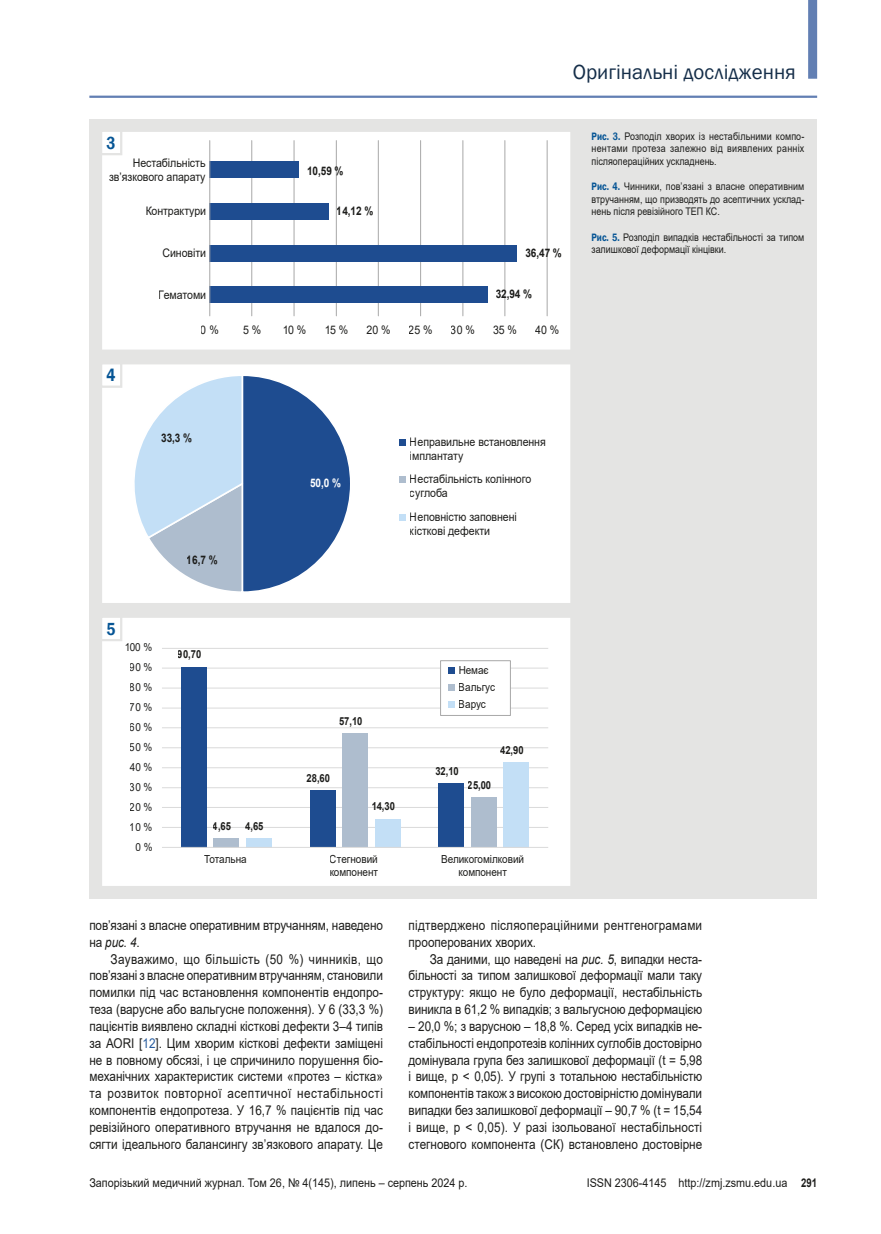
<style>
.page{position:relative;width:881px;height:1234px;background:#fff}
.page>*{position:absolute;margin:0;border:0;box-sizing:border-box;transform-origin:0 0}
.t1{font:21px "Franklin Gothic";color:#152e49}
.номер_рис{font:600 18px "Franklin Gothic";color:#065595;scale:.85 1}
.tecst{font:13.5px/16.8px "Arial";color:#1d1d1b;text-align:justify;scale:.87 1}
.tecst-2{font:13.5px/16.8px "Arial";letter-spacing:.02em;color:#1d1d1b;scale:.87 1}
.t2{font:12px "Arial";color:#1d1d1b;scale:.9 1}
.t3{font:11.7px/14.1px "Arial";letter-spacing:-.005em;color:#1d1d1b;scale:.9 1}
.t4{font:700 11.7px "Arial";letter-spacing:-.005em;color:#1d1d1b;scale:.85 1}
.t5{font:700 11.7px "Arial";color:#fff;scale:.85 1}
.t6{font:11.1px/13.4px "Arial";letter-spacing:-.005em;color:#1d1d1b;scale:.9 1}
.t7{font:700 11.1px "Arial";letter-spacing:-.005em;color:#1d1d1b;scale:.85 1}
.примечание{font:10.5px/12.6px "Arial";color:#1d1d1b;text-align:justify;scale:.85 1}
.s1{font-family:"Franklin Gothic";font-weight:600;font-size:10.95px;color:#065595}
.s2{font-style:italic}
.s3{color:#275b9c}
.s4{font-weight:700}
</style>
<div class="page">
<hr style="left:89px;top:96px;width:727px;height:2px;background:#627fb3">
<div style="left:89px;top:119px;width:727px;height:779px;background:#e4e4e3"></div>
<svg style="left:102px;top:132px;width:468px;height:218px;background:#dfe6ef"></svg>
<div style="left:102px;top:364px;width:468px;height:239px;background:#fff"></div>
<svg style="left:102px;top:618px;width:468px;height:268px;background:#ebeff4"></svg>
<svg style="left:102px;top:132px;width:21px;height:24px"></svg>
<svg style="left:102px;top:618px;width:21px;height:24px"></svg>
<svg style="left:102px;top:364px;width:250px;height:229px;background:#a3b9d5"></svg>
<div style="left:807px;top:0;width:9px;height:79px;background:#627fb3"></div>
<h1 class="t1" style="left:572px;top:59px;width:224px">Оригінальні дослідження</h1>
<p class="номер_рис" style="left:106px;top:132px;width:12px">3</p>
<p class="t3" style="left:109px;top:156px;width:109px;text-align:right">Нестабільність зв’язкового апарату</p>
<p class="t3" style="left:145px;top:203px;width:69px">Контрактури</p>
<p class="t3" style="left:162px;top:246px;width:50px">Синовіти</p>
<p class="t3" style="left:159px;top:288px;width:54px">Гематоми</p>
<p class="t4" style="left:307px;top:163px;width:44px">10,59 %</p>
<p class="t4" style="left:337px;top:202px;width:44px">14,12 %</p>
<p class="t4" style="left:525px;top:244px;width:44px">36,47 %</p>
<p class="t4" style="left:495px;top:286px;width:44px">32,94 %</p>
<p class="номер_рис" style="left:106px;top:364px;width:12px">4</p>
<p class="t3" style="left:201px;top:323px;width:22px">0 %</p>
<p class="t3" style="left:243px;top:323px;width:22px">5 %</p>
<p class="t3" style="left:282px;top:323px;width:28px">10 %</p>
<p class="t3" style="left:324px;top:323px;width:28px">15 %</p>
<p class="t3" style="left:366px;top:323px;width:28px">20 %</p>
<p class="t3" style="left:408px;top:323px;width:28px">25 %</p>
<p class="t3" style="left:450px;top:323px;width:28px">30 %</p>
<p class="t3" style="left:493px;top:323px;width:28px">35 %</p>
<p class="t3" style="left:535px;top:323px;width:28px">40 %</p>
<p class="примечание" style="left:591px;top:129px;width:252px"><span class="s1">Рис. 3.</span> Розподіл хворих із нестабільними компо&shy;нентами протеза залежно від виявлених ранніх післяопераційних ускладнень.</p>
<p class="примечание" style="left:591px;top:180px;width:252px"><span class="s1">Рис. 4.</span> Чинники, пов’язані з власне оперативним втручанням, що призводять до асептичних усклад&shy;нень після ревізійного ТЕП КС.</p>
<p class="примечание" style="left:591px;top:231px;width:252px"><span class="s1">Рис. 5.</span> Розподіл випадків нестабільності за типом залишкової деформації кінцівки.</p>
<p class="t4" style="left:161px;top:429px;width:38px">33,3 %</p>
<p class="t3" style="left:410px;top:434px;width:152px">Неправильне встановлення імплантату</p>
<p class="t3" style="left:410px;top:471px;width:136px">Нестабільність колінного суглоба</p>
<p class="t3" style="left:410px;top:509px;width:120px">Неповністю заповнені кісткові дефекти</p>
<p class="t5" style="left:310px;top:475px;width:38px">50,0 %</p>
<p class="t4" style="left:186px;top:551px;width:38px">16,7 %</p>
<p class="номер_рис" style="left:106px;top:617px;width:12px">5</p>
<p class="t6" style="left:124px;top:640px;width:33px">100 %</p>
<p class="t6" style="left:130px;top:660px;width:27px">90 %</p>
<p class="t6" style="left:130px;top:680px;width:27px">80 %</p>
<p class="t6" style="left:130px;top:700px;width:27px">70 %</p>
<p class="t6" style="left:130px;top:720px;width:27px">60 %</p>
<p class="t6" style="left:130px;top:740px;width:27px">50 %</p>
<p class="t6" style="left:130px;top:760px;width:27px">40 %</p>
<p class="t6" style="left:130px;top:780px;width:27px">30 %</p>
<p class="t6" style="left:130px;top:799px;width:27px">20 %</p>
<p class="t6" style="left:130px;top:819px;width:27px">10 %</p>
<p class="t6" style="left:135px;top:839px;width:20px">0 %</p>
<p class="t7" style="left:178px;top:646px;width:29px">90,70</p>
<p class="t7" style="left:213px;top:817px;width:23px">4,65</p>
<p class="t7" style="left:245px;top:817px;width:23px">4,65</p>
<p class="t7" style="left:339px;top:713px;width:29px">57,10</p>
<p class="t7" style="left:306px;top:770px;width:29px">28,60</p>
<p class="t7" style="left:371px;top:798px;width:29px">14,30</p>
<p class="t6" style="left:458px;top:661px;width:42px;line-height:16.8px">Немає<br>Вальгус<br>Варус</p>
<p class="t7" style="left:435px;top:763px;width:29px">32,10</p>
<p class="t7" style="left:500px;top:741px;width:29px">42,90</p>
<p class="t7" style="left:467px;top:777px;width:29px">25,00</p>
<p class="t6" style="left:204px;top:851px;width:49px">Тотальна</p>
<p class="t6" style="left:329px;top:851px;width:55px">Стегновий компонент</p>
<p class="t6" style="left:441px;top:851px;width:93px;text-align:center">Великогомілковий компонент</p>
<p class="tecst" style="left:89px;top:916px;width:339px">пов’язані з власне оперативним втручанням, наведено на <span class="s2">рис. 4</span>.</p>
<p class="tecst" style="left:89px;top:950px;width:339px;text-indent:21px">Зауважимо, що більшість (50 %) чинників, що пов’язані з власне оперативним втручанням, становили помилки під час встановлення компонентів ендопро&shy;теза (варусне або вальгусне положення). У 6 (33,3 %) пацієнтів виявлено складні кісткові дефекти 3–4 типів за АОRI [<span class="s3">12</span>]. Цим хворим кісткові дефекти заміщені не в повному обсязі, і це спричинило порушення біо&shy;механічних характеристик системи «протез – кістка» та розвиток повторної асептичної нестабільності компонентів ендопротеза. У 16,7 % пацієнтів під час ревізійного оперативного втручання не вдалося до&shy;сягти ідеального балансингу зв’язкового апарату. Це</p>
<p class="tecst-2" style="left:408px;top:916px;width:339px">підтверджено післяопераційними рентгенограмами прооперованих хворих.</p>
<p class="tecst" style="left:408px;top:950px;width:339px;text-indent:21px">За даними, що наведені на <span class="s2">рис. 5</span>, випадки неста&shy;більності за типом залишкової деформації мали таку структуру: якщо не було деформації, нестабільність виникла в 61,2 % випадків; з вальгусною деформацією</p>
<p class="tecst" style="left:408px;top:1017px;width:339px">– 20,0 %; з варусною – 18,8 %. Серед усіх випадків не&shy;стабільності ендопротезів колінних суглобів достовірно домінувала група без залишкової деформації (t = 5,98 і вище, р &lt; 0,05). У групі з тотальною нестабільністю компонентів також з високою достовірністю домінували випадки без залишкової деформації – 90,7 % (t = 15,54 і вище, р &lt; 0,05). У разі ізольованої нестабільності стегнового компонента (СК) встановлено достовірне</p>
<p class="t2" style="left:89px;top:1174px;width:421px">Запорізький медичний журнал. Том 26, № 4(145), липень – серпень 2024 р.</p>
<p class="t2" style="left:586px;top:1174px;width:257px">ISSN 2306-4145 http://zmj.zsmu.edu.ua <span class="s4">291</span></p>
</div>
